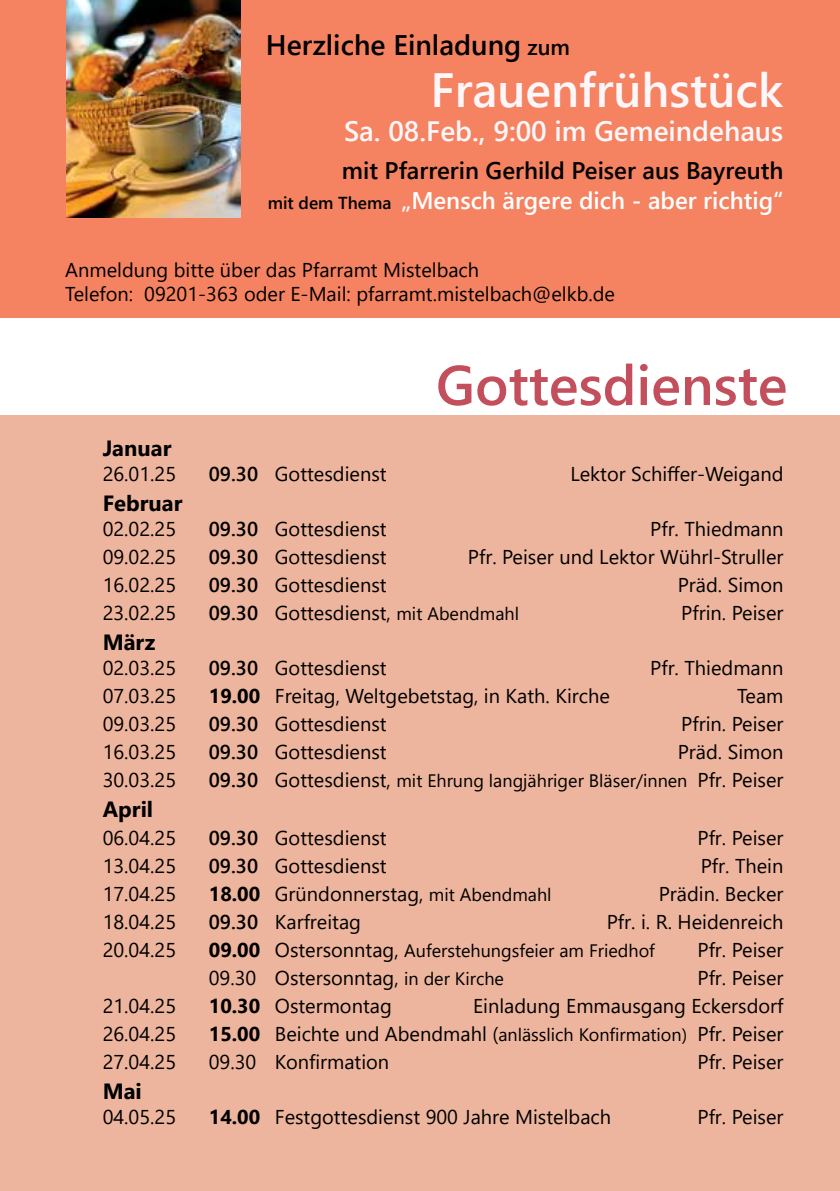
<style>
.page{position:relative;width:840px;height:1191px;background:#fff}
.page>*{position:absolute;margin:0;border:0;box-sizing:border-box;transform-origin:0 0}
.t1{font:600 56px "Segoe UI";color:#c34f5d}
.t2{font:600 48px "Segoe UI";color:#fef7fa}
.t3{font:600 28.4px "Segoe UI";color:#000}
.t4{font:600 28px "Segoe UI";color:#fef7fa}
.t5{font:600 24px/30px "Segoe UI";color:#000;text-align:right}
.t6{font:700 22px "Segoe UI";color:#000}
.t7{font:20px/24px "Segoe UI";color:#000}
.t8{font:18px "Segoe UI";color:#000}
.s1{font-size:22px}
.s2{font-size:17.2px}
.s3{color:#fff}
.s4{font-weight:600}
.s5{font-size:18px}
.s6{font-weight:700}
.s7{font-weight:600;font-size:20px}
.s8{font-size:20px}
.s9{font-weight:700;font-size:20px}
</style>
<div class="page">
<div style="left:0;top:415px;width:839px;height:776px;background:#edb59d"></div>
<div style="left:0;top:0;width:839px;height:317px;background:#f58261"></div>
<img style="left:67px;top:0;width:173px;height:218px">
<h3 class="t3" style="left:266px;top:18px;width:305px">Herzliche Einladung <span class="s1">zum</span></h3>
<h2 class="t2" style="left:430px;top:45px;width:354px">Frauenfrühstück</h2>
<h3 class="t4" style="left:344px;top:104px;width:440px">Sa. 08.Feb., 9:00 im Gemeindehaus</h3>
<p class="t5" style="left:267px;top:153px;width:517px">mit Pfarrerin Gerhild Peiser aus Bayreuth<br><span class="s2">mit dem Thema</span> <span class="s3">„Mensch ärgere dich - aber richtig“</span></p>
<p class="t7" style="left:65px;top:256px;width:551px">Anmeldung bitte über das Pfarramt Mistelbach<br>Telefon: 09201-363 oder E-Mail: pfarramt.mistelbach@elkb.de</p>
<h1 class="t1" style="left:435px;top:332px;width:353px">Gottesdienste</h1>
<p class="t6" style="left:103px;top:427px;width:70px">Januar</p>
<p class="t7" style="left:103px;top:460px;width:75px">26.01.25</p>
<p class="t7" style="left:209px;top:460px;width:179px"><span class="s4">09.30</span> Gottesdienst</p>
<p class="t7" style="left:570px;top:460px;width:214px">Lektor Schiffer-Weigand</p>
<p class="t6" style="left:103px;top:482px;width:81px">Februar</p>
<p class="t7" style="left:103px;top:515px;width:75px">02.02.25</p>
<p class="t7" style="left:209px;top:515px;width:179px"><span class="s4">09.30</span> Gottesdienst</p>
<p class="t7" style="left:649px;top:515px;width:135px">Pfr. Thiedmann</p>
<p class="t7" style="left:103px;top:543px;width:75px">09.02.25</p>
<p class="t7" style="left:209px;top:543px;width:179px"><span class="s4">09.30</span> Gottesdienst</p>
<p class="t7" style="left:467px;top:543px;width:317px">Pfr. Peiser und Lektor Wührl-Struller</p>
<p class="t7" style="left:103px;top:571px;width:75px">16.02.25</p>
<p class="t7" style="left:209px;top:571px;width:179px"><span class="s4">09.30</span> Gottesdienst</p>
<p class="t7" style="left:677px;top:571px;width:107px">Präd. Simon</p>
<p class="t7" style="left:103px;top:599px;width:75px">23.02.25</p>
<p class="t7" style="left:209px;top:599px;width:311px"><span class="s4">09.30</span> Gottesdienst, <span class="s5">mit Abendmahl</span></p>
<p class="t7" style="left:681px;top:599px;width:104px">Pfrin. Peiser</p>
<p class="t6" style="left:103px;top:621px;width:54px">März</p>
<p class="t7" style="left:103px;top:654px;width:75px">02.03.25</p>
<p class="t7" style="left:209px;top:654px;width:179px"><span class="s4">09.30</span> Gottesdienst</p>
<p class="t7" style="left:649px;top:654px;width:135px">Pfr. Thiedmann</p>
<p class="t7" style="left:103px;top:682px;width:75px">07.03.25</p>
<p class="t7" style="left:209px;top:682px;width:402px"><span class="s6">19.00</span> Freitag, Weltgebetstag, in Kath. Kirche</p>
<p class="t7" style="left:736px;top:682px;width:48px">Team</p>
<p class="t7" style="left:103px;top:710px;width:75px">09.03.25</p>
<p class="t7" style="left:209px;top:710px;width:179px"><span class="s4">09.30</span> Gottesdienst</p>
<p class="t7" style="left:681px;top:710px;width:104px">Pfrin. Peiser</p>
<p class="t7" style="left:103px;top:738px;width:75px">16.03.25</p>
<p class="t7" style="left:209px;top:738px;width:179px"><span class="s4">09.30</span> Gottesdienst</p>
<p class="t7" style="left:677px;top:738px;width:107px">Präd. Simon</p>
<p class="t7" style="left:103px;top:766px;width:75px">30.03.25</p>
<p class="t8" style="left:209px;top:763px;width:576px"><span class="s7">09.30</span> <span class="s8">Gottesdienst,</span> mit Ehrung langjähriger Bläser/innen <span class="s8">Pfr. Peiser</span></p>
<p class="t6" style="left:103px;top:788px;width:52px">April</p>
<p class="t7" style="left:103px;top:824px;width:75px">06.04.25</p>
<p class="t7" style="left:209px;top:824px;width:179px"><span class="s4">09.30</span> Gottesdienst</p>
<p class="t7" style="left:697px;top:824px;width:87px">Pfr. Peiser</p>
<p class="t7" style="left:103px;top:852px;width:75px">13.04.25</p>
<p class="t7" style="left:209px;top:852px;width:179px"><span class="s4">09.30</span> Gottesdienst</p>
<p class="t7" style="left:700px;top:852px;width:84px">Pfr. Thein</p>
<p class="t7" style="left:103px;top:880px;width:75px">17.04.25</p>
<p class="t7" style="left:209px;top:880px;width:344px"><span class="s6">18.00</span> Gründonnerstag, <span class="s5">mit Abendmahl</span></p>
<p class="t7" style="left:658px;top:880px;width:126px">Prädin. Becker</p>
<p class="t7" style="left:103px;top:908px;width:75px">18.04.25</p>
<p class="t7" style="left:209px;top:908px;width:154px"><span class="s4">09.30</span> Karfreitag</p>
<p class="t7" style="left:606px;top:908px;width:178px">Pfr. i. R. Heidenreich</p>
<p class="t7" style="left:103px;top:936px;width:75px">20.04.25</p>
<p class="t8" style="left:209px;top:933px;width:447px"><span class="s9">09.00</span> <span class="s8">Ostersonntag,</span> Auferstehungsfeier am Friedhof</p>
<p class="t7" style="left:697px;top:936px;width:87px">Pfr. Peiser</p>
<p class="t7" style="left:209px;top:964px;width:296px">09.30 Ostersonntag, <span class="s5">in der Kirche</span></p>
<p class="t7" style="left:697px;top:964px;width:87px">Pfr. Peiser</p>
<p class="t7" style="left:103px;top:992px;width:75px">21.04.25</p>
<p class="t7" style="left:209px;top:992px;width:184px"><span class="s6">10.30</span> Ostermontag</p>
<p class="t7" style="left:473px;top:992px;width:311px">Einladung Emmausgang Eckersdorf</p>
<p class="t7" style="left:103px;top:1020px;width:75px">26.04.25</p>
<p class="t7" style="left:209px;top:1020px;width:576px"><span class="s6">15.00</span> Beichte und Abendmahl (<span class="s5">anlässlich Konfirmation)</span> Pfr. Peiser</p>
<p class="t7" style="left:103px;top:1048px;width:75px">27.04.25</p>
<p class="t7" style="left:209px;top:1048px;width:182px">09.30 Konfirmation</p>
<p class="t7" style="left:697px;top:1048px;width:87px">Pfr. Peiser</p>
<p class="t6" style="left:103px;top:1070px;width:41px">Mai</p>
<p class="t7" style="left:103px;top:1103px;width:75px">04.05.25</p>
<p class="t7" style="left:209px;top:1103px;width:403px"><span class="s6">14.00</span> Festgottesdienst 900 Jahre Mistelbach</p>
<p class="t7" style="left:697px;top:1103px;width:87px">Pfr. Peiser</p>
</div>
